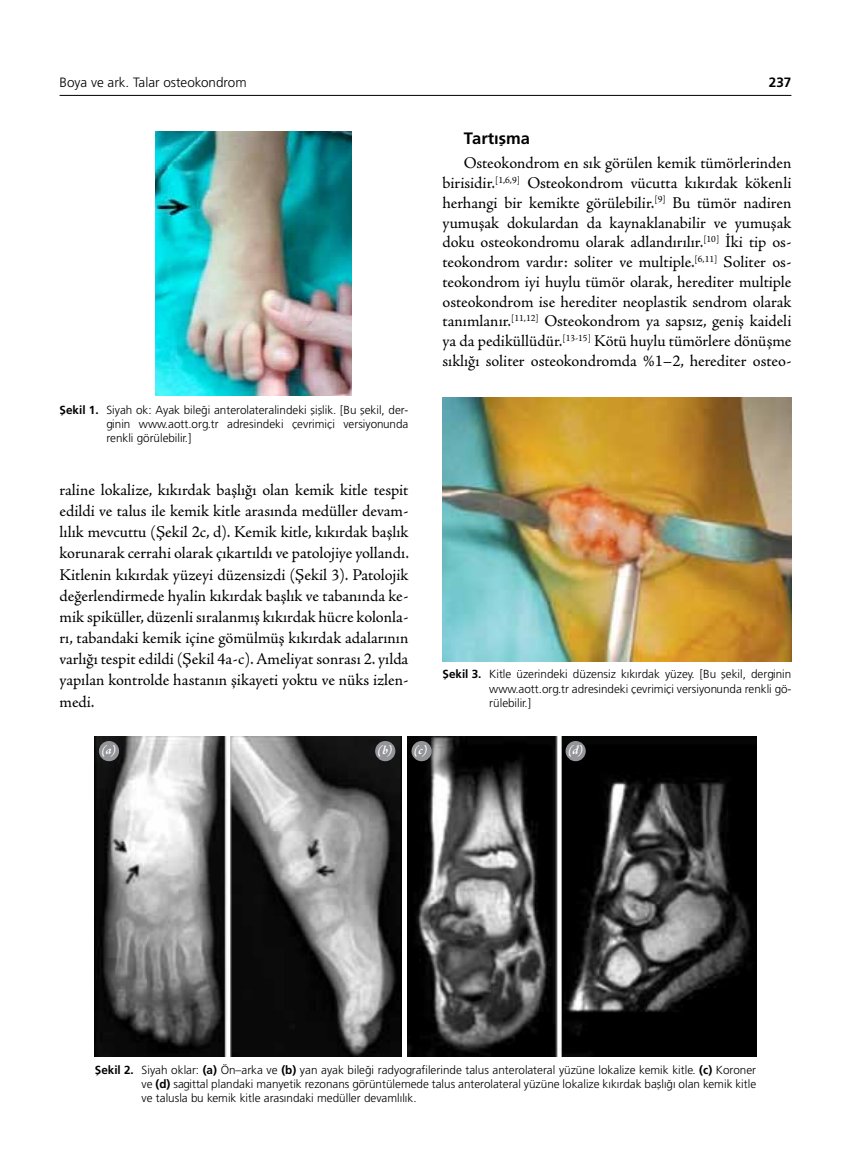
<style>
.page{position:relative;width:851px;height:1170px;background:#fff}
.page>*{position:absolute;margin:0;border:0;box-sizing:border-box;transform-origin:0 0}
.t1{font:16.5px/21.1px "Adobe Jenson Pro";letter-spacing:-.005em;color:#000;text-align:justify}
.t2{font:16.5px "Frutiger Bold Tr";color:#000}
.t3{font:13.5px "Frutiger Light Nr Tr";color:#000}
.t4{font:13.5px "Frutiger Bold Tr";color:#000}
.t5{font:italic 700 12.75px "Adobe Jenson Pro";color:#fff}
.t6{font:11.7px/14.1px "Frutiger Light Nr Tr";color:#000;text-align:justify}
.s1{font-family:"Frutiger Bold Tr"}
</style>
<div class="page">
<hr style="left:60px;top:95px;width:731px;height:1px;background:#000">
<img style="left:95px;top:736px;width:307px;height:320px">
<div style="left:99px;top:741px;width:20px;height:20px;background:#939598;border-radius:50%"></div>
<div style="left:375px;top:741px;width:20px;height:20px;background:#939598;border-radius:50%"></div>
<img style="left:407px;top:736px;width:349px;height:320px">
<div style="left:411px;top:741px;width:20px;height:20px;background:#939598;border-radius:50%"></div>
<div style="left:565px;top:741px;width:20px;height:20px;background:#939598;border-radius:50%"></div>
<img style="left:442px;top:397px;width:349px;height:264px">
<img style="left:155px;top:132px;width:197px;height:263px">
<p class="t3" style="left:60px;top:74px;width:189px">Boya ve ark. Talar osteokondrom</p>
<p class="t4" style="left:768px;top:74px;width:24px">237</p>
<p class="t6" style="left:106px;top:402px;width:303px;text-indent:-47px"><span class="s1">Şekil 1.</span> Siyah ok: Ayak bileği anterolateralindeki şişlik. [Bu şekil, der&shy;ginin www.aott.org.tr adresindeki çevrimiçi versiyonunda renkli görülebilir.]</p>
<p class="t1" style="left:60px;top:479px;width:351px">raline lokalize, kıkırdak başlığı olan kemik kitle tespit edildi ve talus ile kemik kitle arasında medüller devam&shy;lılık mevcuttu (Şekil 2c, d). Kemik kitle, kıkırdak başlık korunarak cerrahi olarak çıkartıldı ve patolojiye yollandı.<br>Kitlenin kıkırdak yüzeyi düzensizdi (Şekil 3). Patolojik değerlendirmede hyalin kıkırdak başlık ve tabanında ke&shy;mik spiküller, düzenli sıralanmış kıkırdak hücre kolonla&shy;rı, tabandaki kemik içine gömülmüş kıkırdak adalarının varlığı tespit edildi (Şekil 4a-c). Ameliyat sonrası 2. yılda yapılan kontrolde hastanın şikayeti yoktu ve nüks izlen&shy;medi.</p>
<p class="t2" style="left:463px;top:129px;width:68px">Tartışma</p>
<p class="t1" style="left:442px;top:153px;width:350px;line-height:19.8px;text-indent:21px">Osteokondrom en sık görülen kemik tümörlerinden birisidir.<sup>[1,6,9]</sup> Osteokondrom vücutta kıkırdak kökenli herhangi bir kemikte görülebilir.<sup>[9]</sup> Bu tümör nadiren yumuşak dokulardan da kaynaklanabilir ve yumuşak doku osteokondromu olarak adlandırılır.<sup>[10]</sup> İki tip os&shy;teokondrom vardır: soliter ve multiple.<sup>[6,11]</sup> Soliter os&shy;teokondrom iyi huylu tümör olarak, herediter multiple osteokondrom ise herediter neoplastik sendrom olarak tanımlanır.<sup>[11,12]</sup> Osteokondrom ya sapsız, geniş kaideli ya da pediküllüdür.<sup>[13-15]</sup> Kötü huylu tümörlere dönüşme sıklığı soliter osteokondromda %1–2, herediter osteo-</p>
<p class="t6" style="left:489px;top:667px;width:303px;text-indent:-47px"><span class="s1">Şekil 3.</span> Kitle üzerindeki düzensiz kıkırdak yüzey. [Bu şekil, derginin www.aott.org.tr adresindeki çevrimiçi versiyonunda renkli gö&shy;rülebilir.]</p>
<p class="t5" style="left:101px;top:742px;width:18px">(a)</p>
<p class="t5" style="left:377px;top:742px;width:53px">(b) (c)</p>
<p class="t5" style="left:567px;top:742px;width:18px">(d)</p>
<p class="t6" style="left:142px;top:1062px;width:616px;text-indent:-47px"><span class="s1">Şekil 2.</span> Siyah oklar: <span class="s1">(a)</span> Ön–arka ve <span class="s1">(b)</span> yan ayak bileği radyografilerinde talus anterolateral yüzüne lokalize kemik kitle. <span class="s1">(c)</span> Koroner ve <span class="s1">(d)</span> sagittal plandaki manyetik rezonans görüntülemede talus anterolateral yüzüne lokalize kıkırdak başlığı olan kemik kitle ve talusla bu kemik kitle arasındaki medüller devamlılık.</p>
</div>
